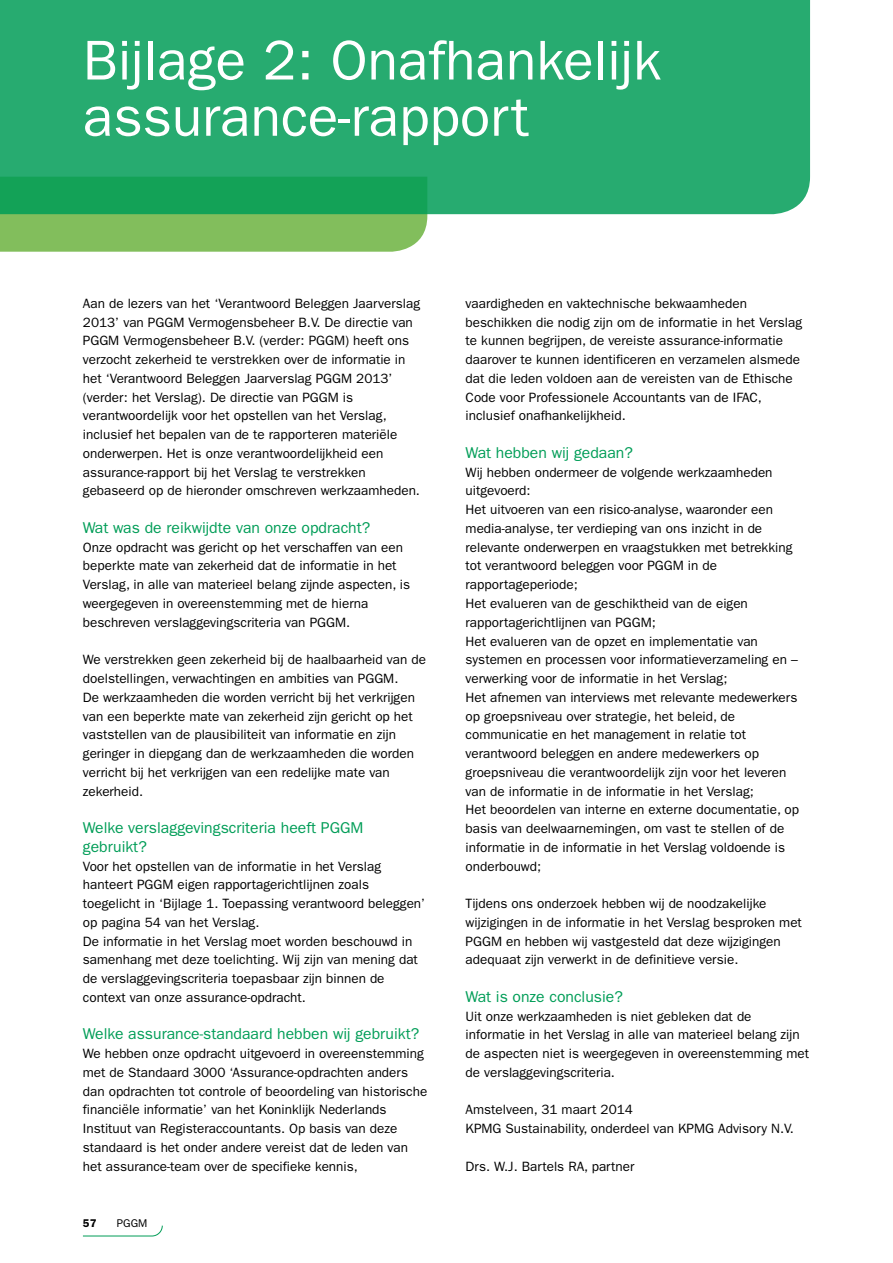
<style>
.page{position:relative;width:893px;height:1263px;background:#fff}
.page>*{position:absolute;margin:0;border:0;box-sizing:border-box;transform-origin:0 0}
.t1{font:56.25px/56.2px "ITC Franklin Gothic Std";color:#fff}
.t2{font:15.75px/18.8px "ITC Franklin Gothic Std";color:#009d57}
.t3{font:13.5px/18.8px "ITC Franklin Gothic Std";color:#000}
.t4{font:11.25px "ITC Franklin Gothic Std";color:#000}
.t5{font:600 11.25px "ITC Franklin Gothic Std";color:#000}
</style>
<div class="page">
<svg style="left:83px;top:1225px;width:80px;height:11px"></svg>
<div style="left:0;top:214px;width:427px;height:38px;background:#82be5c"></div>
<svg style="left:0;top:0;width:810px;height:214px;background:#25aa6d"></svg>
<h1 class="t1" style="left:83px;top:33px;width:580px">Bijlage 2: Onafhankelijk assurance-rapport</h1>
<p class="t3" style="left:83px;top:294px;width:339px">Aan de lezers van het ‘Verantwoord Beleggen Jaarverslag 2013’ van PGGM Vermogensbeheer B.V. De directie van PGGM Vermogensbeheer B.V. (verder: PGGM) heeft ons verzocht zekerheid te verstrekken over de informatie in het ‘Verantwoord Beleggen Jaarverslag PGGM 2013’ (verder: het Verslag). De directie van PGGM is verantwoordelijk voor het opstellen van het Verslag, inclusief het bepalen van de te rapporteren materiële onderwerpen. Het is onze verantwoordelijkheid een assurance-rapport bij het Verslag te verstrekken gebaseerd op de hieronder omschreven werkzaamheden.</p>
<p class="t2" style="left:83px;top:518px;width:289px">Wat was de reikwijdte van onze opdracht?</p>
<p class="t3" style="left:83px;top:538px;width:329px">Onze opdracht was gericht op het verschaffen van een beperkte mate van zekerheid dat de informatie in het Verslag, in alle van materieel belang zijnde aspecten, is weergegeven in overeenstemming met de hierna beschreven verslaggevingscriteria van PGGM.</p>
<p class="t3" style="left:83px;top:650px;width:345px">We verstrekken geen zekerheid bij de haalbaarheid van de doelstellingen, verwachtingen en ambities van PGGM.<br>De werkzaamheden die worden verricht bij het verkrijgen van een beperkte mate van zekerheid zijn gericht op het vaststellen van de plausibiliteit van informatie en zijn geringer in diepgang dan de werkzaamheden die worden verricht bij het verkrijgen van een redelijke mate van zekerheid.</p>
<p class="t2" style="left:83px;top:818px;width:282px">Welke verslaggevingscriteria heeft PGGM gebruikt?</p>
<p class="t3" style="left:83px;top:857px;width:344px">Voor het opstellen van de informatie in het Verslag hanteert PGGM eigen rapportagerichtlijnen zoals toegelicht in ‘Bijlage 1. Toepassing verantwoord beleggen’ op pagina 54 van het Verslag.<br>De informatie in het Verslag moet worden beschouwd in samenhang met deze toelichting. Wij zijn van mening dat de verslaggevingscriteria toepasbaar zijn binnen de context van onze assurance-opdracht.</p>
<p class="t2" style="left:83px;top:1025px;width:338px">Welke assurance-standaard hebben wij gebruikt?</p>
<p class="t3" style="left:83px;top:1044px;width:346px">We hebben onze opdracht uitgevoerd in overeenstemming met de Standaard 3000 ‘Assurance-opdrachten anders dan opdrachten tot controle of beoordeling van historische financiële informatie’ van het Koninklijk Nederlands Instituut van Registeraccountants. Op basis van deze standaard is het onder andere vereist dat de leden van het assurance-team over de specifieke kennis,</p>
<p class="t5" style="left:83px;top:1216px;width:15px">57</p>
<p class="t4" style="left:117px;top:1216px;width:32px">PGGM</p>
<p class="t3" style="left:466px;top:294px;width:338px">vaardigheden en vaktechnische bekwaamheden beschikken die nodig zijn om de informatie in het Verslag te kunnen begrijpen, de vereiste assurance-informatie daarover te kunnen identificeren en verzamelen alsmede dat die leden voldoen aan de vereisten van de Ethische Code voor Professionele Accountants van de IFAC, inclusief onafhankelijkheid.</p>
<p class="t2" style="left:466px;top:443px;width:169px">Wat hebben wij gedaan?</p>
<p class="t3" style="left:466px;top:463px;width:335px">Wij hebben ondermeer de volgende werkzaamheden uitgevoerd:<br>Het uitvoeren van een risico-analyse, waaronder een media-analyse, ter verdieping van ons inzicht in de relevante onderwerpen en vraagstukken met betrekking tot verantwoord beleggen voor PGGM in de rapportageperiode;<br>Het evalueren van de geschiktheid van de eigen rapportagerichtlijnen van PGGM;<br>Het evalueren van de opzet en implementatie van systemen en processen voor informatieverzameling en – verwerking voor de informatie in het Verslag;<br>Het afnemen van interviews met relevante medewerkers op groepsniveau over strategie, het beleid, de communicatie en het management in relatie tot verantwoord beleggen en andere medewerkers op groepsniveau die verantwoordelijk zijn voor het leveren van de informatie in de informatie in het Verslag;<br>Het beoordelen van interne en externe documentatie, op basis van deelwaarnemingen, om vast te stellen of de informatie in de informatie in het Verslag voldoende is onderbouwd;</p>
<p class="t3" style="left:466px;top:894px;width:338px">Tijdens ons onderzoek hebben wij de noodzakelijke wijzigingen in de informatie in het Verslag besproken met PGGM en hebben wij vastgesteld dat deze wijzigingen adequaat zijn verwerkt in de definitieve versie.</p>
<p class="t2" style="left:466px;top:987px;width:159px">Wat is onze conclusie?</p>
<p class="t3" style="left:466px;top:1007px;width:345px">Uit onze werkzaamheden is niet gebleken dat de informatie in het Verslag in alle van materieel belang zijn de aspecten niet is weergegeven in overeenstemming met de verslaggevingscriteria.</p>
<p class="t3" style="left:466px;top:1100px;width:330px">Amstelveen, 31 maart 2014<br>KPMG Sustainability, onderdeel van KPMG Advisory N.V.</p>
<p class="t3" style="left:466px;top:1157px;width:170px">Drs. W.J. Bartels RA, partner</p>
</div>
